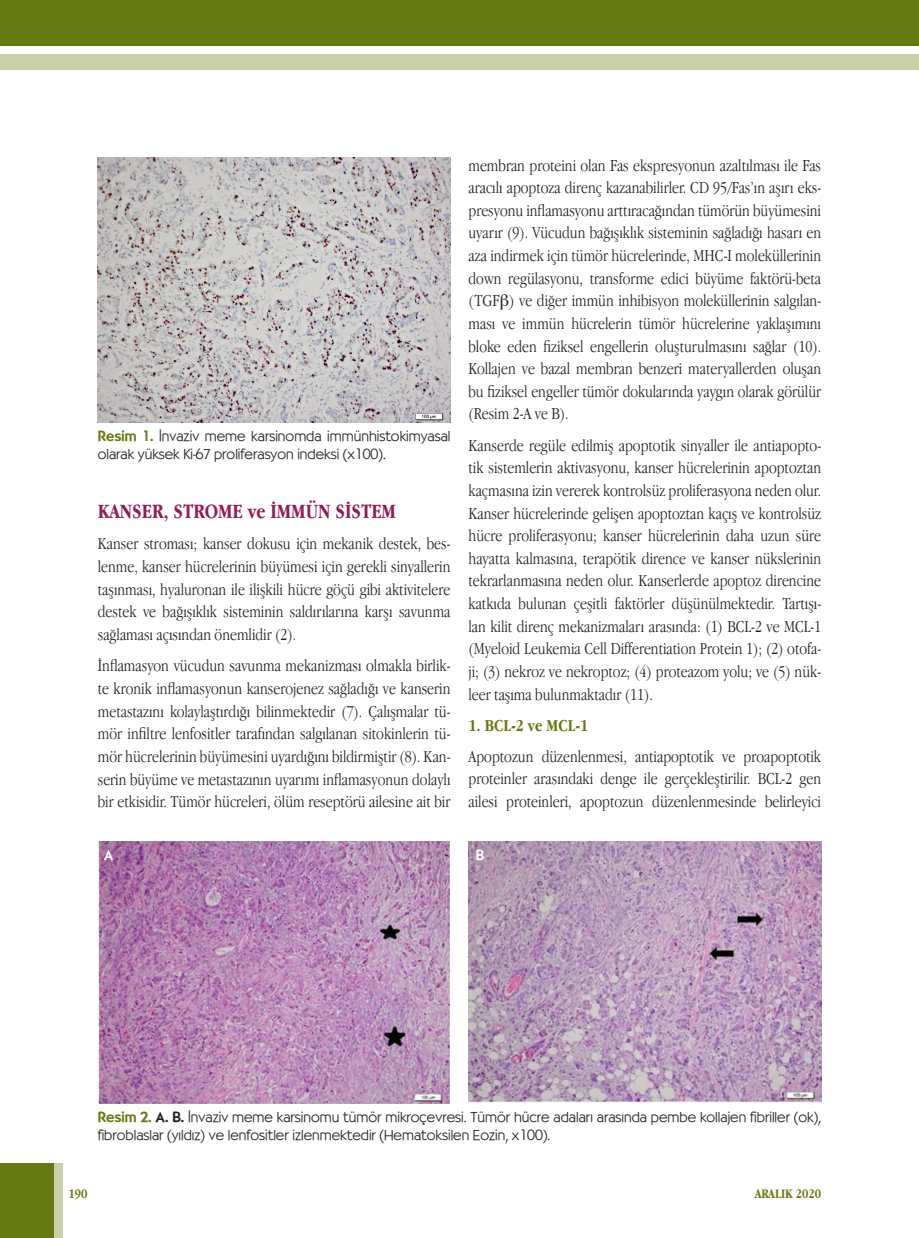
<style>
.page{position:relative;width:919px;height:1238px;background:#fff}
.page>*{position:absolute;margin:0;border:0;box-sizing:border-box;transform-origin:0 0}
.t1{font:700 21px "Apple Garamond";color:#911b56}
.t2{font:300 17.25px/22.6px "Apple Garamond";color:#231f20;text-align:justify}
.t3{font:700 17.25px "Apple Garamond";color:#657912}
.t4{font:300 14.25px/18px "Bernhardt";color:#231f20}
.t5{font:500 14.25px "Bernhardt";color:#fff}
.t6{font:700 13.5px "Apple Garamond";color:#657912}
.s1{font-weight:500;color:#657912}
.s2{font-family:"Avant Garde TR";font-weight:600;color:#657912}
.s3{font-family:"Avant Garde TR";font-weight:400}
.s4{font-weight:500}
</style>
<div class="page">
<div style="left:0;top:1163px;width:54px;height:74px;background:#657912"></div>
<div style="left:54px;top:1163px;width:8px;height:74px;background:#c9cfa7"></div>
<div style="left:0;top:54px;width:918px;height:15px;background:#c9cfa7"></div>
<div style="left:0;top:0;width:918px;height:45px;background:#657912"></div>
<img style="left:98px;top:157px;width:352px;height:265px">
<img style="left:98px;top:841px;width:351px;height:261px">
<img style="left:468px;top:841px;width:353px;height:261px">
<p class="t4" style="left:98px;top:427px;width:354px"><span class="s1">Resim</span> <span class="s2">1</span><span class="s1">.</span> İnvaziv meme karsinomda immünhistokimyasal olarak yüksek Ki-67 proliferasyon indeksi (x<span class="s3">1</span>00).</p>
<p class="t1" style="left:98px;top:499px;width:299px">KANSER, STROME ve İMMÜN SİSTEM</p>
<p class="t2" style="left:98px;top:532px;width:354px">Kanser stroması; kanser dokusu için mekanik destek, bes&shy;lenme, kanser hücrelerinin büyümesi için gerekli sinyallerin taşınması, hyaluronan ile ilişkili hücre göçü gibi aktivitelere destek ve bağışıklık sisteminin saldırılarına karşı savunma sağlaması açısından önemlidir (2).</p>
<p class="t2" style="left:98px;top:654px;width:354px">İnflamasyon vücudun savunma mekanizması olmakla birlik&shy;te kronik inflamasyonun kanserojenez sağladığı ve kanserin metastazını kolaylaştırdığı bilinmektedir (7). Çalışmalar tü&shy;mör infiltre lenfositler tarafından salgılanan sitokinlerin tü&shy;mör hücrelerinin büyümesini uyardığını bildirmiştir (8). Kan&shy;serin büyüme ve metastazının uyarımı inflamasyonun dolaylı bir etkisidir. Tümör hücreleri, ölüm reseptörü ailesine ait bir</p>
<p class="t2" style="left:468px;top:153px;width:354px">membran proteini olan Fas ekspresyonun azaltılması ile Fas aracılı apoptoza direnç kazanabilirler. CD 95/Fas’ın aşırı eks&shy;presyonu inflamasyonu arttıracağından tümörün büyümesini uyarır (9). Vücudun bağışıklık sisteminin sağladığı hasarı en aza indirmek için tümör hücrelerinde, MHC-I moleküllerinin down regülasyonu, transforme edici büyüme faktörü-beta (TGF ) ve diğer immün inhibisyon moleküllerinin salgılan&shy;ması ve immün hücrelerin tümör hücrelerine yaklaşımını bloke eden fiziksel engellerin oluşturulmasını sağlar (10).<br>Kollajen ve bazal membran benzeri materyallerden oluşan bu fiziksel engeller tümör dokularında yaygın olarak görülür (Resim 2-A ve B).</p>
<p class="t2" style="left:468px;top:433px;width:354px">Kanserde regüle edilmiş apoptotik sinyaller ile antiapopto&shy;tik sistemlerin aktivasyonu, kanser hücrelerinin apoptoztan kaçmasına izin vererek kontrolsüz proliferasyona neden olur.<br>Kanser hücrelerinde gelişen apoptoztan kaçış ve kontrolsüz hücre proliferasyonu; kanser hücrelerinin daha uzun süre hayatta kalmasına, terapötik dirence ve kanser nükslerinin tekrarlanmasına neden olur. Kanserlerde apoptoz direncine katkıda bulunan çeşitli faktörler düşünülmektedir. Tartışı&shy;lan kilit direnç mekanizmaları arasında: (1) BCL-2 ve MCL-1 (Myeloid Leukemia Cell Differentiation Protein 1); (2) otofa&shy;ji; (3) nekroz ve nekroptoz; (4) proteazom yolu; ve (5) nük&shy;leer taşıma bulunmaktadır (11).</p>
<p class="t3" style="left:468px;top:715px;width:121px">1. BCL-2 ve MCL-1</p>
<p class="t2" style="left:468px;top:744px;width:354px">Apoptozun düzenlenmesi, antiapoptotik ve proapoptotik proteinler arasındaki denge ile gerçekleştirilir. BCL-2 gen ailesi proteinleri, apoptozun düzenlenmesinde belirleyici</p>
<p class="t5" style="left:104px;top:846px;width:11px">A</p>
<p class="t5" style="left:476px;top:846px;width:10px">B</p>
<p class="t4" style="left:98px;top:1108px;width:725px"><span class="s1">Resim 2.</span> <span class="s4">A. B.</span> İnvaziv meme karsinomu tümör mikroçevresi. Tümör hücre adaları arasında pembe kollajen fibriller (ok), fibroblaslar (yıldız) ve lenfositler izlenmektedir (Hematoksilen Eozin, x<span class="s3">1</span>00).</p>
<p class="t6" style="left:68px;top:1186px;width:21px">190</p>
<p class="t6" style="left:754px;top:1186px;width:68px">ARALIK 2020</p>
</div>
